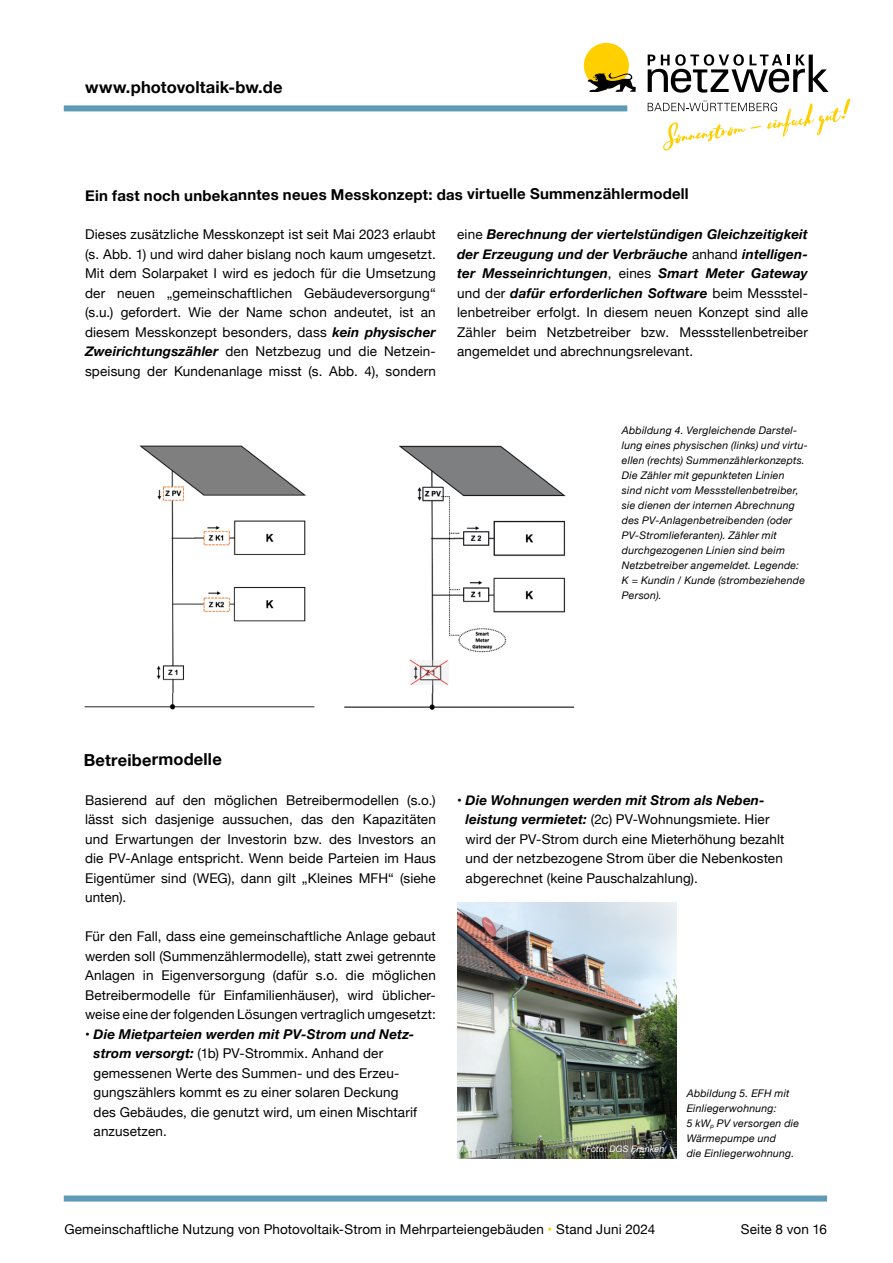
<style>
.page{position:relative;width:893px;height:1263px;background:#fff}
.page>*{position:absolute;margin:0;border:0;box-sizing:border-box;transform-origin:0 0}
.t1{font:700 16.5px "Helvetica Neue";letter-spacing:.005em;color:#000}
.t2{font:700 15px "Helvetica Neue";letter-spacing:.005em;color:#000}
.t3{font:13.5px/19.5px "Helvetica Neue";letter-spacing:.01em;color:#000;text-align:justify}
.t4{font:italic 10.5px/15px "Helvetica Neue";letter-spacing:.02em;color:#000}
.t5{font:italic 9px "Helvetica Neue";letter-spacing:.02em;color:#fff}
.s1{font-weight:700;font-style:italic}
.s2{font-size:6.15px}
.s3{color:#ffcf00}
</style>
<div class="page">
<div style="left:67px;top:105px;width:557px;height:6px;background:#5c9ab5"></div>
<div style="left:584px;top:43px;width:45px;height:45px;background:#ffcf00;border-radius:50%"></div>
<svg style="left:588px;top:73px;width:48px;height:19px"></svg>
<svg style="left:648px;top:54px;width:181px;height:39px"></svg>
<svg style="left:648px;top:99px;width:202px;height:52px"></svg>
<div style="left:67px;top:1195px;width:757px;height:6px;background:#5c9ab5"></div>
<img style="left:457px;top:902px;width:219px;height:256px">
<img style="left:84px;top:445px;width:231px;height:265px">
<img style="left:344px;top:445px;width:231px;height:265px">
<p class="t1" style="left:85px;top:74px;width:199px">www.photovoltaik-bw.de</p>
<p class="t2" style="left:85px;top:183px;width:605px">Ein fast noch unbekanntes neues Messkonzept: das virtuelle Summenzählermodell</p>
<p class="t3" style="left:85px;top:226px;width:352px">Dieses zusätzliche Messkonzept ist seit Mai 2023 erlaubt (s. Abb. 1) und wird daher bislang noch kaum umgesetzt.<br>Mit dem Solarpaket I wird es jedoch für die Umsetzung der neuen „gemeinschaftlichen Gebäudeversorgung“ (s.u.) gefordert. Wie der Name schon andeutet, ist an diesem Messkonzept besonders, dass <span class="s1">kein physischer Zweirichtungszähler</span> den Netzbezug und die Netzein&shy;speisung der Kundenanlage misst (s. Abb. 4), sondern</p>
<p class="t3" style="left:457px;top:226px;width:352px">eine <span class="s1">Berechnung der viertelstündigen Gleichzeitigkeit der Erzeugung und der Verbräuche</span> anhand <span class="s1">intelligen&shy;ter Messeinrichtungen</span>, eines <span class="s1">Smart Meter Gateway </span>und der <span class="s1">dafür erforderlichen Software</span> beim Messstel&shy;lenbetreiber erfolgt. In diesem neuen Konzept sind alle Zähler beim Netzbetreiber bzw. Messstellenbetreiber angemeldet und abrechnungsrelevant.</p>
<p class="t4" style="left:622px;top:424px;width:188px">Abbildung 4. Vergleichende Darstel&shy;lung eines physischen (links) und virtu&shy;ellen (rechts) Summenzählerkonzepts.<br>Die Zähler mit gepunkteten Linien<br>sind nicht vom Messstellenbetreiber, sie dienen der internen Abrechnung des PV-Anlagenbetreibenden (oder PV-Stromlieferanten). Zähler mit durchgezogenen Linien sind beim Netzbetreiber angemeldet. Legende:<br>K = Kundin / Kunde (strombeziehende Person).</p>
<p class="t1" style="left:84px;top:747px;width:140px">Betreibermodelle</p>
<p class="t3" style="left:85px;top:791px;width:352px">Basierend auf den möglichen Betreibermodellen (s.o.) lässt sich dasjenige aussuchen, das den Kapazitäten und Erwartungen der Investorin bzw. des Investors an die PV-Anlage entspricht. Wenn beide Parteien im Haus Eigentümer sind (WEG), dann gilt „Kleines MFH“ (siehe unten).</p>
<p class="t3" style="left:85px;top:927px;width:352px">Für den Fall, dass eine gemeinschaftliche Anlage gebaut werden soll (Summenzählermodelle), statt zwei getrennte Anlagen in Eigenversorgung (dafür s.o. die möglichen Betreibermodelle für Einfamilienhäuser), wird üblicher&shy;weise eine der folgenden Lösungen vertraglich umgesetzt:</p>
<p class="t3" style="left:94px;top:1025px;width:325px;text-align:left;text-indent:-9px">• <span class="s1">Die Mietparteien werden mit PV-Strom und Netz&shy;strom versorgt:</span> (1b) PV-Strommix. Anhand der gemessenen Werte des Summen- und des Erzeu&shy;gungszählers kommt es zu einer solaren Deckung des Gebäudes, die genutzt wird, um einen Mischtarif anzusetzen.</p>
<p class="t3" style="left:466px;top:791px;width:320px;text-align:left;text-indent:-9px">• <span class="s1">Die Wohnungen werden mit Strom als Neben&shy;leistung vermietet:</span> (2c) PV-Wohnungsmiete. Hier wird der PV-Strom durch eine Mieterhöhung bezahlt und der netzbezogene Strom über die Nebenkosten abgerechnet (keine Pauschalzahlung).</p>
<p class="t5" style="left:586px;top:1143px;width:80px">Foto: DGS Franken</p>
<p class="t4" style="left:687px;top:1087px;width:114px">Abbildung 5. EFH mit<br>Einliegerwohnung:<br>5 kW<span class="s2">p</span> PV versorgen die<br>Wärmepumpe und<br>die Einliegerwohnung.</p>
<p class="t3" style="left:64px;top:1220px;width:592px">Gemeinschaftliche Nutzung von Photovoltaik-Strom in Mehrparteiengebäuden <span class="s3">•</span> Stand Juni 2024</p>
<p class="t3" style="left:741px;top:1220px;width:88px">Seite 8 von 16</p>
</div>
